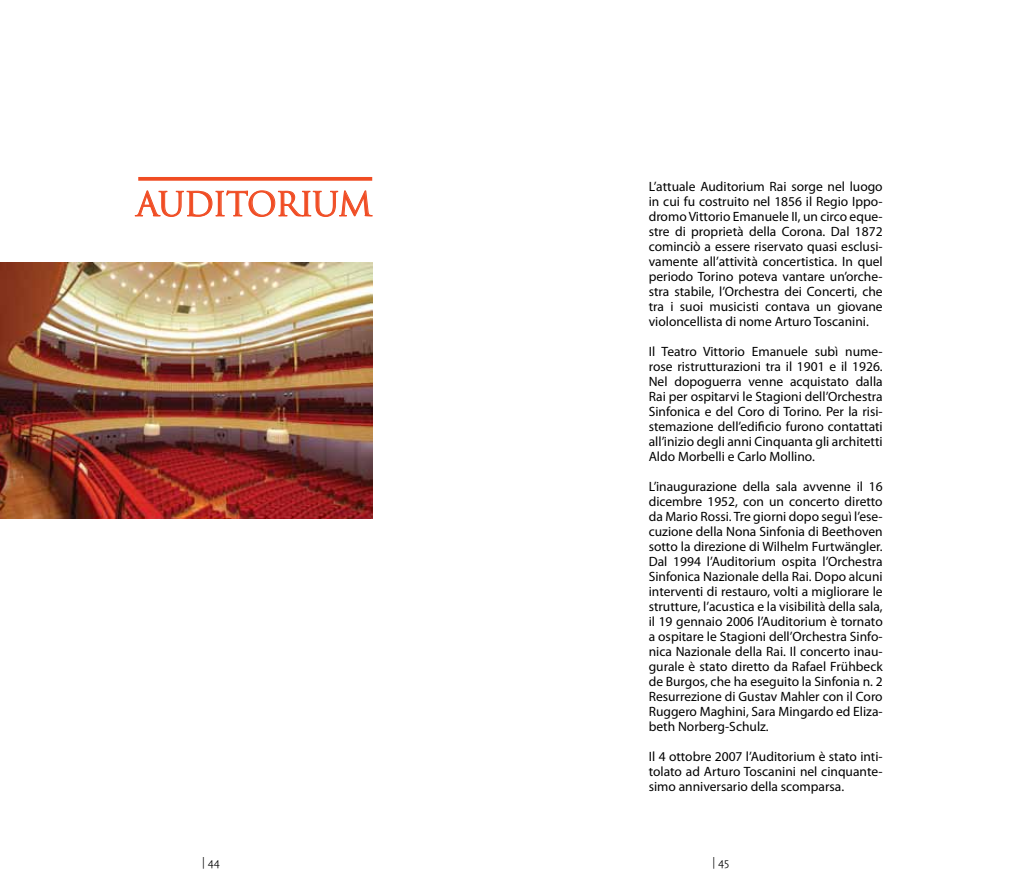
<style>
.page{position:relative;width:1021px;height:893px;background:#fff}
.page>*{position:absolute;margin:0;border:0;box-sizing:border-box;transform-origin:0 0}
.t1{font:32.7px "Trajan Pro 3";letter-spacing:-.045em;color:#f04c23}
.t2{font:13.5px/15px "Myriad Pro";color:#000;text-align:justify}
.t3{font:300 12px "Calluna Sans";color:#000}
</style>
<div class="page">
<svg style="left:134px;top:190px;width:239px;height:27px"></svg>
<svg style="left:138px;top:177px;width:234px;height:4px"></svg>
<img style="left:0;top:262px;width:372px;height:256px">
<h1 class="t1" style="left:136px;top:182px;width:237px">AUDITORIUM</h1>
<p class="t2" style="left:648px;top:179px;width:235px">L’attuale Auditorium Rai sorge nel luogo in cui fu costruito nel 1856 il Regio Ippo&shy;dromo Vittorio Emanuele II, un circo eque&shy;stre di proprietà della Corona. Dal 1872 cominciò a essere riservato quasi esclusi&shy;vamente all’attività concertistica. In quel periodo Torino poteva vantare un’orche&shy;stra stabile, l’Orchestra dei Concerti, che tra i suoi musicisti contava un giovane violoncellista di nome Arturo Toscanini.</p>
<p class="t2" style="left:648px;top:344px;width:235px">Il Teatro Vittorio Emanuele subì nume&shy;rose ristrutturazioni tra il 1901 e il 1926.<br>Nel dopoguerra venne acquistato dalla Rai per ospitarvi le Stagioni dell’Orchestra Sinfonica e del Coro di Torino. Per la risi&shy;stemazione dell’edificio furono contattati all’inizio degli anni Cinquanta gli architetti Aldo Morbelli e Carlo Mollino.</p>
<p class="t2" style="left:648px;top:479px;width:235px">L’inaugurazione della sala avvenne il 16 dicembre 1952, con un concerto diretto da Mario Rossi. Tre giorni dopo seguì l’ese&shy;cuzione della Nona Sinfonia di Beethoven sotto la direzione di Wilhelm Furtwängler.<br>Dal 1994 l’Auditorium ospita l’Orchestra Sinfonica Nazionale della Rai. Dopo alcuni interventi di restauro, volti a migliorare le strutture, l’acustica e la visibilità della sala, il 19 gennaio 2006 l’Auditorium è tornato a ospitare le Stagioni dell’Orchestra Sinfo&shy;nica Nazionale della Rai. Il concerto inau&shy;gurale è stato diretto da Rafael Frühbeck de Burgos, che ha eseguito la Sinfonia n. 2<br>Resurrezione di Gustav Mahler con il Coro Ruggero Maghini, Sara Mingardo ed Eliza&shy;beth Norberg-Schulz.</p>
<p class="t2" style="left:648px;top:749px;width:235px">Il 4 ottobre 2007 l’Auditorium è stato inti&shy;tolato ad Arturo Toscanini nel cinquante&shy;simo anniversario della scomparsa.</p>
<p class="t3" style="left:202px;top:854px;width:19px">| 44</p>
<p class="t3" style="left:712px;top:854px;width:18px">| 45</p>
</div>
